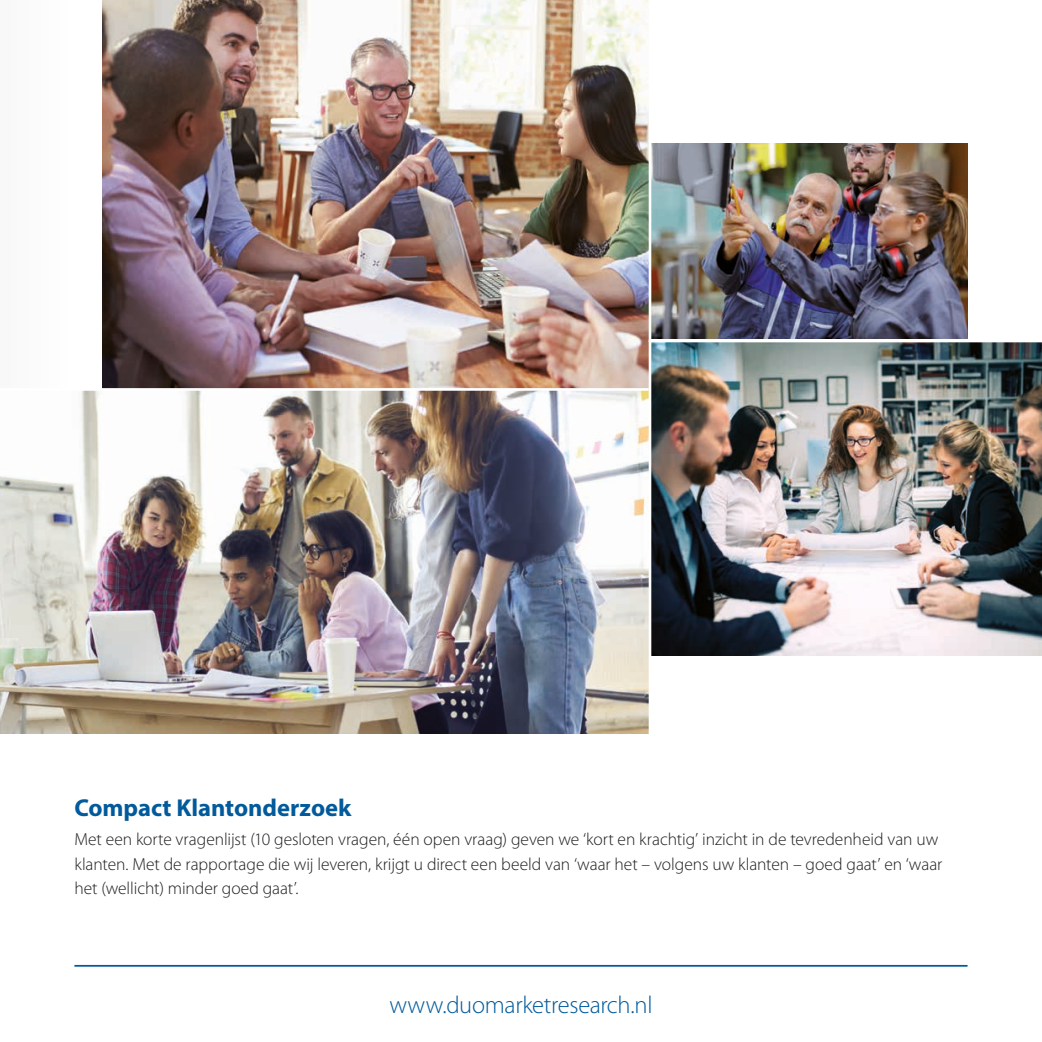
<style>
.page{position:relative;width:1042px;height:1042px;background:#fff}
.page>*{position:absolute;margin:0;border:0;box-sizing:border-box;transform-origin:0 0}
.t1{font:300 24.5px "Myriad Pro";letter-spacing:-.015em;color:#005a9b}
.t2{font:700 24.5px "Myriad Pro";color:#005a9b}
.t3{font:300 17.5px/24.5px "Myriad Pro";letter-spacing:-.005em;color:#1d1d1b}
</style>
<div class="page">
<img style="left:103px;top:0;width:546px;height:388px">
<div style="left:0;top:0;width:71px;height:460px;background:#fbfbfb"></div>
<hr style="left:74px;top:965px;width:893px;height:1px;background:#005a9b">
<img style="left:651px;top:144px;width:316px;height:194px">
<img style="left:0;top:391px;width:649px;height:342px">
<img style="left:651px;top:342px;width:391px;height:313px">
<hr style="left:0;top:388px;width:649px;height:3px;background:#fff">
<h1 class="t2" style="left:74px;top:791px;width:279px">Compact Klantonderzoek</h1>
<p class="t3" style="left:74px;top:827px;width:869px">Met een korte vragenlijst (10 gesloten vragen, één open vraag) geven we ‘kort en krachtig’ inzicht in de tevredenheid van uw klanten. Met de rapportage die wij leveren, krijgt u direct een beeld van ‘waar het – volgens uw klanten – goed gaat’ en ‘waar het (wellicht) minder goed gaat’.</p>
<h1 class="t1" style="left:389px;top:989px;width:265px">www.duomarketresearch.nl</h1>
</div>
